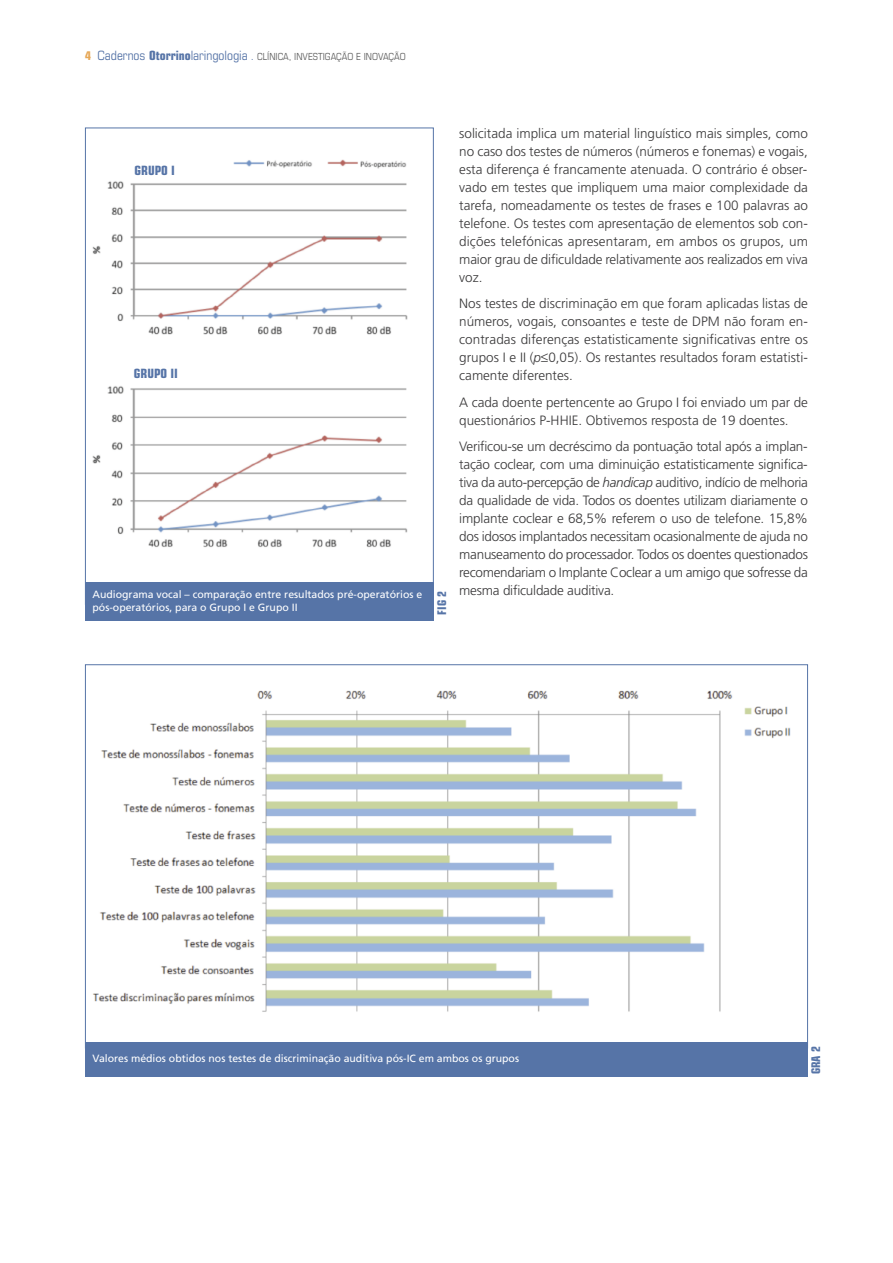
<style>
.page{position:relative;width:893px;height:1263px;background:#fff}
.page>*{position:absolute;margin:0;border:0;box-sizing:border-box;transform-origin:0 0}
.t1{font:300 13.5px/18px "Frutiger";color:#393839;text-align:justify}
.t2{font:700 condensed 12.75px "Eurostile";color:#5674a7}
.t3{font:700 condensed 12px "Eurostile";color:#5674a7}
.t4{font:10.5px "Frutiger";color:#fff}
.t5{font:condensed 9.75px "Eurostile";color:#606060}
.s1{font-weight:700;font-size:12px;color:#e6a756}
.s2{font-size:12.75px;color:#5674a7}
.s3{font-weight:700;font-size:12.75px;color:#5674a7}
.s4{font-size:11.25px;color:#5674a7}
.s5{font-style:italic}
</style>
<div class="page">
<img style="left:92px;top:159px;width:316px;height:389px">
<div style="left:85px;top:582px;width:349px;height:39px;background:#5674a7"></div>
<img style="left:93px;top:690px;width:698px;height:322px">
<div style="left:85px;top:1042px;width:723px;height:34px;background:#5674a7"></div>
<p class="t5" style="left:85px;top:53px;width:322px"><span class="s1">4</span> <span class="s2">Cadernos</span> <span class="s3">Otorrino</span><span class="s2">laringologia</span> <span class="s4">.</span> CLÍNICA, INVESTIGAÇÃO E INOVAÇÃO</p>
<p class="t2" style="left:135px;top:165px;width:42px">GRUPO I</p>
<p class="t2" style="left:134px;top:369px;width:46px">GRUPO II</p>
<p class="t1" style="left:459px;top:125px;width:350px">solicitada implica um material linguístico mais simples, como no caso dos testes de números (números e fonemas) e vogais, esta diferença é francamente atenuada. O contrário é obser&shy;vado em testes que impliquem uma maior complexidade da tarefa, nomeadamente os testes de frases e 100 palavras ao telefone. Os testes com apresentação de elementos sob con&shy;dições telefónicas apresentaram, em ambos os grupos, um maior grau de dificuldade relativamente aos realizados em viva voz.</p>
<p class="t1" style="left:459px;top:296px;width:350px">Nos testes de discriminação em que foram aplicadas listas de números, vogais, consoantes e teste de DPM não foram en&shy;contradas diferenças estatisticamente significativas entre os grupos I e II (<span class="s5">p</span>≤0,05). Os restantes resultados foram estatisti&shy;camente diferentes.</p>
<p class="t1" style="left:459px;top:394px;width:350px">A cada doente pertencente ao Grupo I foi enviado um par de questionários P-HHIE. Obtivemos resposta de 19 doentes.</p>
<p class="t1" style="left:459px;top:439px;width:350px">Verificou-se um decréscimo da pontuação total após a implan&shy;tação coclear, com uma diminuição estatisticamente significa&shy;tiva da auto-percepção de <span class="s5">handicap</span> auditivo, indício de melhoria da qualidade de vida. Todos os doentes utilizam diariamente o implante coclear e 68,5% referem o uso de telefone. 15,8% dos idosos implantados necessitam ocasionalmente de ajuda no manuseamento do processador. Todos os doentes questionados recomendariam o Implante Coclear a um amigo que sofresse da</p>
<p class="t4" style="left:93px;top:590px;width:331px">Audiograma vocal – comparação entre resultados pré-operatórios e</p>
<p class="t1" style="left:459px;top:583px;width:157px">mesma dificuldade auditiva.</p>
<p class="t4" style="left:93px;top:603px;width:207px">pós-operatórios, para o Grupo I e Grupo II</p>
<p class="t3" style="left:437px;top:615px;width:25px;rotate:-90deg">FIG 2</p>
<p class="t4" style="left:93px;top:1054px;width:428px">Valores médios obtidos nos testes de discriminação auditiva pós-IC em ambos os grupos</p>
<p class="t3" style="left:811px;top:1074px;width:29px;rotate:-90deg">GRA 2</p>
</div>
